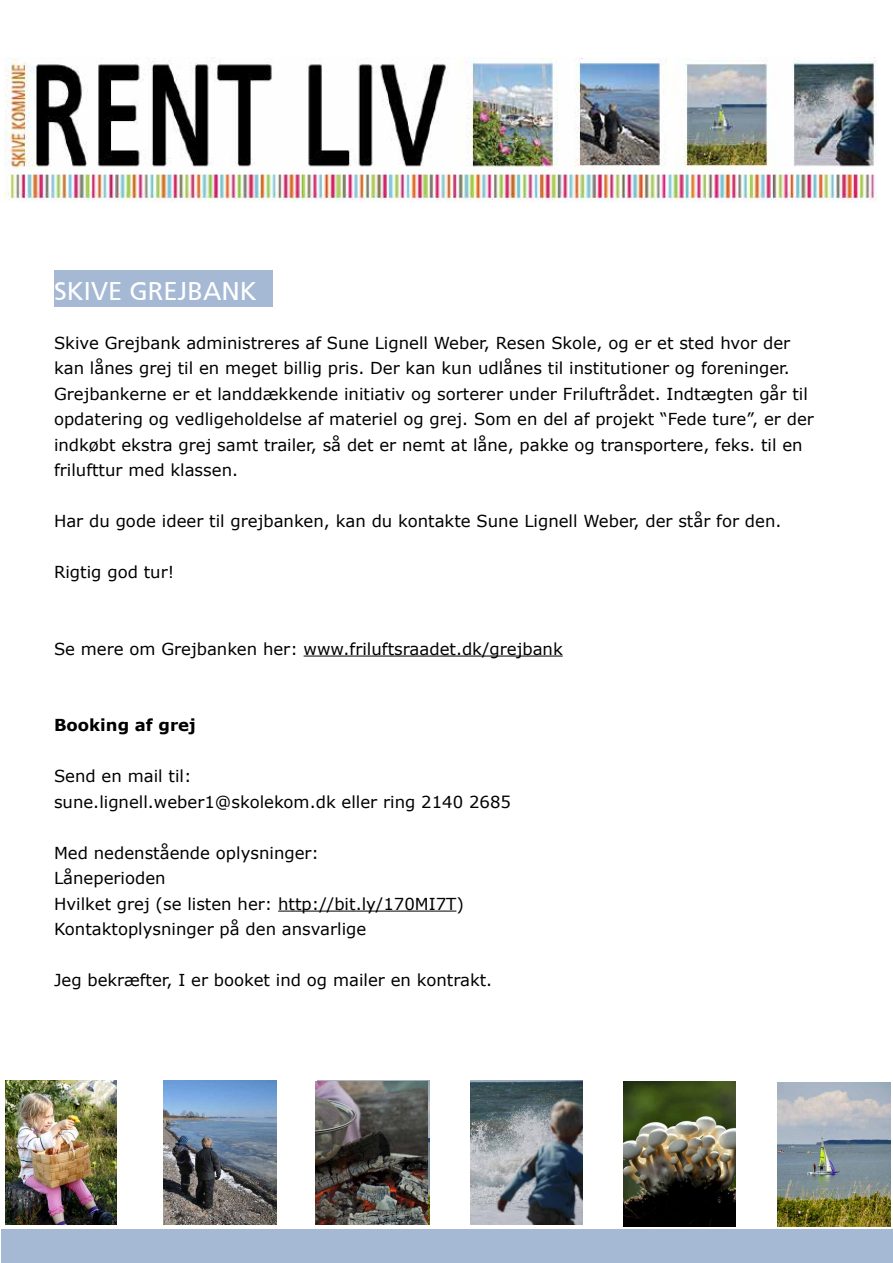
<style>
.page{position:relative;width:893px;height:1263px;background:#fff}
.page>*{position:absolute;margin:0;border:0;box-sizing:border-box;transform-origin:0 0}
.t1{font:25.5px "Frutiger 55 Roman";color:#fff}
.t2{font:16.5px/25.5px "Verdana";color:#000}
.t3{font:700 16.5px "Verdana";color:#000}
</style>
<div class="page">
<img style="left:164px;top:1080px;width:113px;height:145px">
<img style="left:317px;top:1081px;width:113px;height:144px">
<img style="left:470px;top:1080px;width:113px;height:145px">
<img style="left:5px;top:1080px;width:112px;height:145px">
<img style="left:623px;top:1082px;width:113px;height:144px">
<img style="left:316px;top:1081px;width:111px;height:143px">
<img style="left:777px;top:1082px;width:113px;height:144px">
<div style="left:54px;top:270px;width:218px;height:36px;background:#a5b9d4"></div>
<img style="left:4px;top:57px;width:873px;height:146px">
<div style="left:2px;top:1229px;width:891px;height:34px;background:#a5b9d4"></div>
<hr style="left:304px;top:655px;width:259px;height:1px;background:#000">
<hr style="left:278px;top:910px;width:178px;height:1px;background:#000">
<h1 class="t1" style="left:54px;top:276px;width:204px">SKIVE GREJBANK</h1>
<p class="t2" style="left:54px;top:329px;width:761px">Skive Grejbank administreres af Sune Lignell Weber, Resen Skole, og er et sted hvor der kan lånes grej til en meget billig pris. Der kan kun udlånes til institutioner og foreninger.<br>Grejbankerne er et landdækkende initiativ og sorterer under Friluftrådet. Indtægten går til opdatering og vedligeholdelse af materiel og grej. Som en del af projekt “Fede ture”, er der indkøbt ekstra grej samt trailer, så det er nemt at låne, pakke og transportere, feks. til en frilufttur med klassen.</p>
<p class="t2" style="left:54px;top:508px;width:729px">Har du gode ideer til grejbanken, kan du kontakte Sune Lignell Weber, der står for den.</p>
<p class="t2" style="left:54px;top:559px;width:122px">Rigtig god tur!</p>
<p class="t2" style="left:54px;top:635px;width:510px">Se mere om Grejbanken her: www.friluftsraadet.dk/grejbank</p>
<p class="t3" style="left:54px;top:713px;width:143px">Booking af grej</p>
<p class="t2" style="left:54px;top:763px;width:458px">Send en mail til:<br>sune.lignell.weber1@skolekom.dk eller ring 2140 2685</p>
<p class="t2" style="left:54px;top:839px;width:411px">Med nedenstående oplysninger:<br>Låneperioden<br>Hvilket grej (se listen her: http://bit.ly/170MI7T)<br>Kontaktoplysninger på den ansvarlige</p>
<p class="t2" style="left:54px;top:967px;width:440px">Jeg bekræfter, I er booket ind og mailer en kontrakt.</p>
</div>
